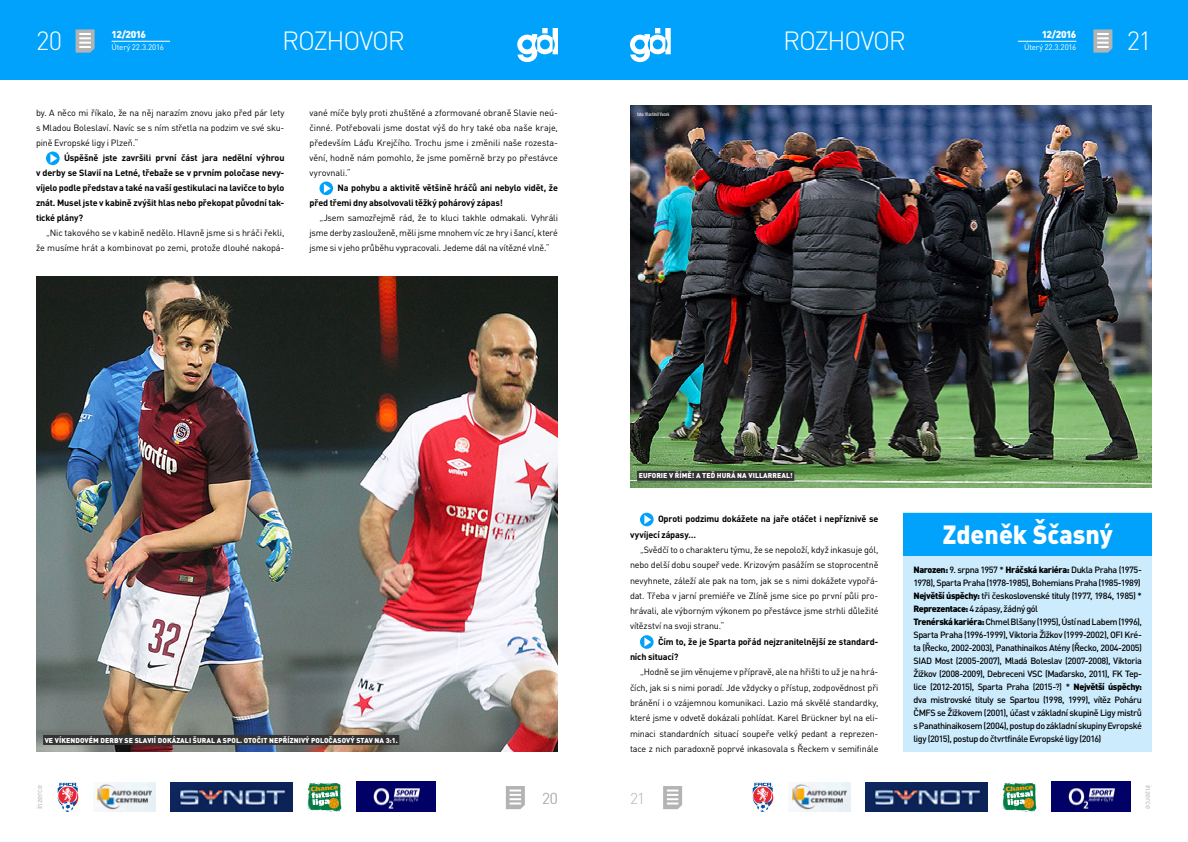
<style>
.page{position:relative;width:1188px;height:842px;background:#fff}
.page>*{position:absolute;margin:0;border:0;box-sizing:border-box;transform-origin:0 0}
.t1{font:300 26px "DIN Pro";letter-spacing:-.05em;color:#fff}
.t2{font:900 26px "DIN Pro";color:#fff;scale:.96 1}
.t3{font:300 15.6px "DIN Pro";color:#b3b3b3}
.t4{font:900 10px "DIN Pro";letter-spacing:-.065em;color:#fff}
.t5{font:9px/15.3px "DIN Pro";letter-spacing:-.01em;color:#000;text-align:justify}
.t6{font:500 9px/13px "DIN Pro";letter-spacing:-.045em;color:#000}
.t7{font:700 9px/15px "DIN Pro";letter-spacing:-.015em;color:#000}
.t8{font:8px "DIN Pro";letter-spacing:-.02em;color:#fff}
.t9{font:8px "DIN Pro";letter-spacing:-.025em;color:#b3b3b3}
.t10{font:900 7px "DIN Pro";letter-spacing:.01em;color:#fff}
.t11{font:500 condensed 5px "DIN Pro";color:#fff}
.s1{font-weight:900}
</style>
<div class="page">
<div style="left:594px;top:0;width:594px;height:80px;background:#00a2fb"></div>
<div style="left:0;top:0;width:594px;height:80px;background:#00a2fb"></div>
<svg style="left:630px;top:28px;width:41px;height:34px"></svg>
<svg style="left:1093px;top:29px;width:19px;height:24px"></svg>
<svg style="left:517px;top:28px;width:41px;height:34px"></svg>
<svg style="left:76px;top:29px;width:19px;height:24px"></svg>
<svg style="left:663px;top:786px;width:19px;height:23px"></svg>
<svg style="left:506px;top:786px;width:19px;height:23px"></svg>
<img style="left:57px;top:782px;width:21px;height:30px">
<img style="left:93px;top:782px;width:62px;height:30px">
<img style="left:753px;top:782px;width:21px;height:30px">
<img style="left:307px;top:782px;width:34px;height:30px">
<img style="left:1003px;top:782px;width:34px;height:30px">
<img style="left:170px;top:782px;width:122px;height:30px">
<img style="left:789px;top:782px;width:62px;height:30px">
<img style="left:866px;top:782px;width:122px;height:30px">
<img style="left:356px;top:782px;width:79px;height:30px">
<img style="left:1052px;top:782px;width:79px;height:30px">
<hr style="left:1018px;top:41px;width:58px;height:1px;background:#fff">
<hr style="left:112px;top:41px;width:58px;height:1px;background:#fff">
<div style="left:640px;top:513px;width:14px;height:13px;background:#00a2fb;border-radius:50%"></div>
<svg style="left:644px;top:515px;width:7px;height:9px"></svg>
<svg style="left:640px;top:635px;width:14px;height:14px"></svg>
<svg style="left:644px;top:637px;width:7px;height:10px"></svg>
<img style="left:36px;top:276px;width:522px;height:476px">
<div style="left:43px;top:735px;width:356px;height:10px;background:#333"></div>
<div style="left:46px;top:152px;width:14px;height:13px;background:#00a2fb;border-radius:50%"></div>
<svg style="left:50px;top:154px;width:7px;height:9px"></svg>
<svg style="left:320px;top:182px;width:13px;height:13px"></svg>
<svg style="left:324px;top:184px;width:7px;height:9px"></svg>
<img style="left:630px;top:105px;width:522px;height:383px">
<div style="left:637px;top:471px;width:157px;height:10px;background:#333"></div>
<div style="left:904px;top:513px;width:248px;height:239px;background:#ccecfe"></div>
<div style="left:904px;top:513px;width:248px;height:43px;background:#00a2fb"></div>
<p class="t4" style="left:112px;top:28px;width:36px">12/2016</p>
<p class="t4" style="left:1042px;top:28px;width:36px">12/2016</p>
<h1 class="t1" style="left:282px;top:23px;width:124px">ROZHOVOR</h1>
<h1 class="t1" style="left:783px;top:23px;width:124px">ROZHOVOR</h1>
<h1 class="t1" style="left:36px;top:23px;width:28px">20</h1>
<h1 class="t1" style="left:1127px;top:23px;width:27px">21</h1>
<p class="t8" style="left:112px;top:42px;width:54px">Úterý 22.3.2016</p>
<p class="t8" style="left:1024px;top:42px;width:54px">Úterý 22.3.2016</p>
<p class="t5" style="left:36px;top:105px;width:250px;line-height:15px">by. A něco mi říkalo, že na něj narazím znovu jako před pár lety s Mladou Boleslaví. Navíc se s ním střetla na podzim ve své sku&shy;pině Evropské ligy i Plzeň.“</p>
<p class="t7" style="left:36px;top:150px;width:250px;text-align:justify;text-indent:28px">Úspěšně jste završili první část jara nedělní výhrou v derby se Slavií na Letné, třebaže se v prvním poločase nevy&shy;víjelo podle představ a také na vaší gestikulaci na lavičce to bylo znát. Musel jste v kabině zvýšit hlas nebo překopat původní tak&shy;tické plány?</p>
<p class="t5" style="left:36px;top:225px;width:250px;line-height:15px;text-align:right">„Nic takového se v kabině nedělo. Hlavně jsme si s hráči řekli, že musíme hrát a kombinovat po zemi, protože dlouhé nakopá-</p>
<p class="t5" style="left:310px;top:105px;width:250px;line-height:15px">vané míče byly proti zhuštěné a zformované obraně Slavie neú&shy;činné. Potřebovali jsme dostat výš do hry také oba naše kraje, především Láďu Krejčího. Trochu jsme i změnili naše rozesta&shy;vění, hodně nám pomohlo, že jsme poměrně brzy po přestávce vyrovnali.“</p>
<p class="t7" style="left:310px;top:180px;width:250px;text-indent:28px">Na pohybu a aktivitě většině hráčů ani nebylo vidět, že před třemi dny absolvovali těžký pohárový zápas!</p>
<p class="t5" style="left:310px;top:210px;width:250px;line-height:15px;text-indent:10px">„Jsem samozřejmě rád, že to kluci takhle odmakali. Vyhráli jsme derby zaslouženě, měli jsme mnohem víc ze hry i šancí, které jsme si v jeho průběhu vypracovali. Jedeme dál na vítězné vlně.“</p>
<p class="t11" style="left:637px;top:110px;width:34px">foto: Vlastimil Vacek</p>
<p class="t10" style="left:45px;top:735px;width:355px">VE VÍKENDOVÉM DERBY SE SLAVIÍ DOKÁZALI ŠURAL A SPOL. OTOČIT NEPŘÍZNIVÝ POLOČASOVÝ STAV NA 3:1.</p>
<p class="t10" style="left:639px;top:471px;width:156px">EUFORIE V ŘÍMĚ! A TEĎ HURÁ NA VILLARREAL!</p>
<p class="t7" style="left:630px;top:511px;width:250px;line-height:15.3px;text-indent:28px">Oproti podzimu dokážete na jaře otáčet i nepříznivě se vyvíjecí zápasy…</p>
<p class="t5" style="left:630px;top:542px;width:250px;text-indent:10px">„Svědčí to o charakteru týmu, že se nepoloží, když inkasuje gól, nebo delší dobu soupeř vede. Krizovým pasážím se stoprocentně nevyhnete, záleží ale pak na tom, jak se s nimi dokážete vypořá&shy;dat. Třeba v jarní premiéře ve Zlíně jsme sice po první půli pro&shy;hrávali, ale výborným výkonem po přestávce jsme strhli důležité vítězství na svoji stranu.“</p>
<p class="t7" style="left:630px;top:634px;width:250px;line-height:15.3px;text-indent:28px">Čím to, že je Sparta pořád nejzranitelnější ze standard&shy;ních situací?</p>
<p class="t5" style="left:630px;top:664px;width:250px;text-indent:10px">„Hodně se jim věnujeme v přípravě, ale na hřišti to už je na hrá&shy;čích, jak si s nimi poradí. Jde vždycky o přístup, zodpovědnost při bránění i o vzájemnou komunikaci. Lazio má skvělé standardky, které jsme v odvetě dokázali pohlídat. Karel Brückner byl na eli&shy;minaci standardních situací soupeře velký pedant a reprezen&shy;tace z nich paradoxně poprvé inkasovala s Řeckem v semifinále</p>
<h1 class="t2" style="left:943px;top:517px;width:178px">Zdeněk Ščasný</h1>
<p class="t6" style="left:914px;top:563px;width:230px"><span class="s1">Narozen:</span> 9. srpna 1957 * <span class="s1">Hráčská kariéra:</span> Dukla Praha (1975- 1978), Sparta Praha (1978-1985), Bohemians Praha (1985-1989)<br><span class="s1">Největší úspěchy:</span> tři československé tituly (1977, 1984, 1985) * <span class="s1">Reprezentace:</span> 4 zápasy, žádný gól<br><span class="s1">Trenérská kariéra:</span> Chmel Blšany (1995), Ústí nad Labem (1996), Sparta Praha (1996-1999), Viktoria Žižkov (1999-2002), OFI Kré&shy;ta (Řecko, 2002-2003), Panathinaikos Atény (Řecko, 2004-2005)<br>SIAD Most (2005-2007), Mladá Boleslav (2007-2008), Viktoria Žižkov (2008-2009), Debreceni VSC (Maďarsko, 2011), FK Tep&shy;lice (2012-2015), Sparta Praha (2015-?) * <span class="s1">Největší úspěchy: </span>dva mistrovské tituly se Spartou (1998, 1999), vítěz Poháru ČMFS se Žižkovem (2001), účast v základní skupině Ligy mistrů sPanathinaikosem (2004), postup dozákladní skupiny Evropské ligy (2015), postup do čtvrtfinále Evropské ligy (2016)</p>
<p class="t9" style="left:34px;top:809px;width:26px;rotate:-90deg">inzerce</p>
<p class="t9" style="left:1154px;top:785px;width:26px;rotate:90deg">inzerce</p>
<h2 class="t3" style="left:542px;top:787px;width:17px">20</h2>
<h2 class="t3" style="left:630px;top:787px;width:17px">21</h2>
</div>
